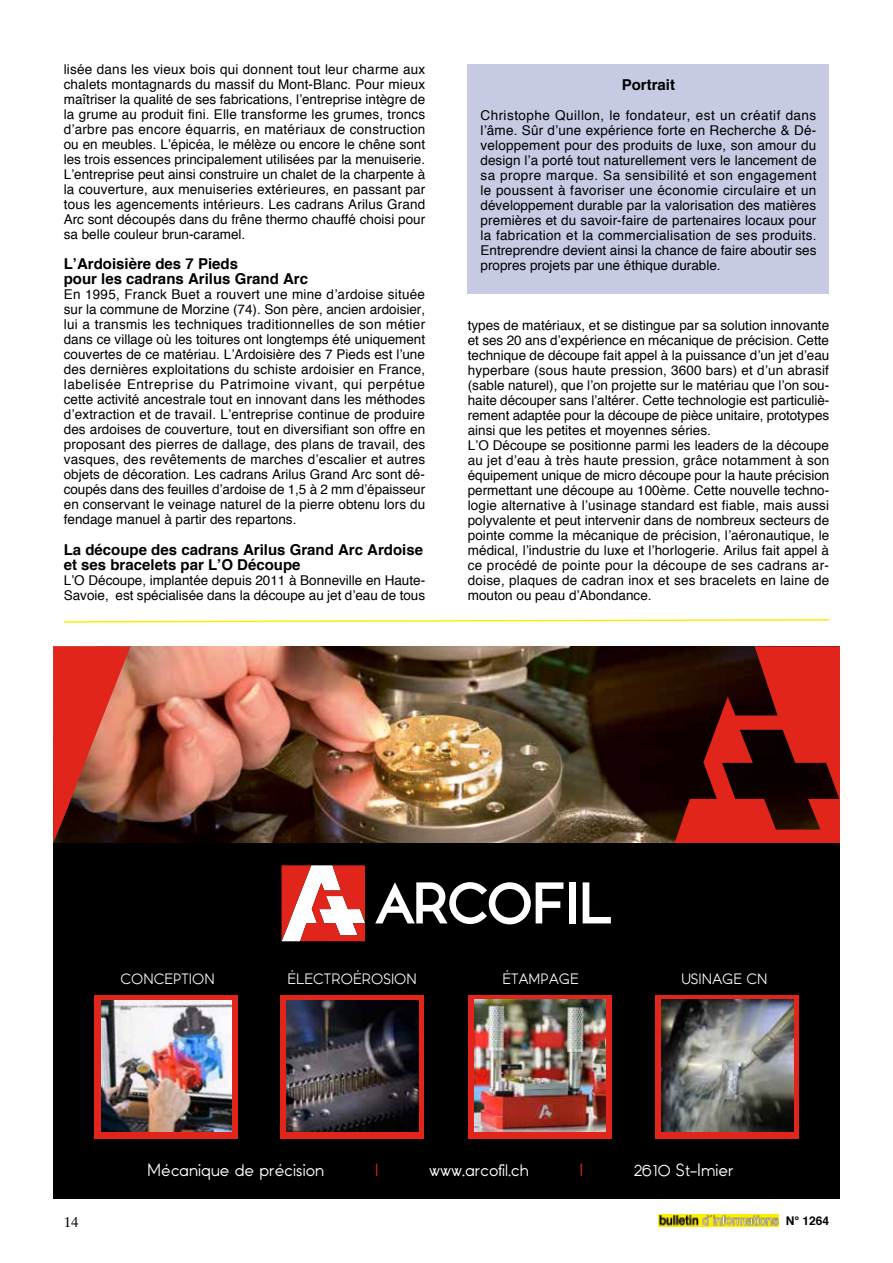
<style>
.page{position:relative;width:893px;height:1263px;background:#fff}
.page>*{position:absolute;margin:0;border:0;box-sizing:border-box;transform-origin:0 0}
.t1{font:19.5px "Wilmina";color:#fff}
.t2{font:19.5px "Wilmina";color:#e1251b}
.t3{font:16.5px "Wilmina";color:#fff}
.t4{font:700 15px/15px "Helvetica";color:#000}
.t5{font:13.5px/15px "Helvetica";color:#000;text-align:justify}
.t6{font:700 12px "Helvetica";color:#000}
</style>
<div class="page">
<img style="left:658px;top:1215px;width:120px;height:11px">
<svg style="left:63px;top:619px;width:767px;height:4px"></svg>
<div style="left:468px;top:64px;width:361px;height:229px;background:#c6cbe3"></div>
<img style="left:53px;top:646px;width:621px;height:198px">
<svg style="left:674px;top:646px;width:165px;height:198px;background:#7a140e"></svg>
<hr style="left:839px;top:646px;width:1px;height:198px;background:#e1251b">
<svg style="left:53px;top:646px;width:77px;height:197px;background:#b83f30"></svg>
<div style="left:53px;top:844px;width:787px;height:355px;background:#000"></div>
<div style="left:95px;top:995px;width:143px;height:143px;background:#e1251b"></div>
<div style="left:281px;top:995px;width:143px;height:143px;background:#e1251b"></div>
<div style="left:468px;top:995px;width:143px;height:143px;background:#e1251b"></div>
<svg style="left:655px;top:995px;width:143px;height:143px;background:#cd2920"></svg>
<div style="left:569px;top:882px;width:6px;height:41px;background:#fff"></div>
<svg style="left:583px;top:882px;width:28px;height:41px"></svg>
<svg style="left:375px;top:882px;width:188px;height:42px"></svg>
<svg style="left:282px;top:865px;width:83px;height:76px;background:#ea807a"></svg>
<img style="left:661px;top:1000px;width:132px;height:131px">
<img style="left:287px;top:1000px;width:131px;height:132px">
<img style="left:474px;top:1000px;width:131px;height:132px">
<img style="left:101px;top:1001px;width:130px;height:131px">
<p class="t5" style="left:64px;top:62px;width:363px">lisée dans les vieux bois qui donnent tout leur charme aux chalets montagnards du massif du Mont-Blanc. Pour mieux maîtriser la qualité de ses fabrications, l’entreprise intègre de la grume au produit fini. Elle transforme les grumes, troncs d’arbre pas encore équarris, en matériaux de construction ou en meubles. L’épicéa, le mélèze ou encore le chêne sont les trois essences principalement utilisées par la menuiserie.<br>L’entreprise peut ainsi construire un chalet de la charpente à la couverture, aux menuiseries extérieures, en passant par tous les agencements intérieurs. Les cadrans Arilus Grand Arc sont découpés dans du frêne thermo chauffé choisi pour sa belle couleur brun-caramel.</p>
<p class="t4" style="left:64px;top:256px;width:246px">L’Ardoisière des 7 Pieds<br>pour les cadrans Arilus Grand Arc</p>
<p class="t5" style="left:64px;top:287px;width:363px">En 1995, Franck Buet a rouvert une mine d’ardoise située sur la commune de Morzine (74). Son père, ancien ardoisier, lui a transmis les techniques traditionnelles de son métier dans ce village où les toitures ont longtemps été uniquement couvertes de ce matériau. L’Ardoisière des 7 Pieds est l’une des dernières exploitations du schiste ardoisier en France, labelisée Entreprise du Patrimoine vivant, qui perpétue cette activité ancestrale tout en innovant dans les méthodes d’extraction et de travail. L’entreprise continue de produire des ardoises de couverture, tout en diversifiant son offre en proposant des pierres de dallage, des plans de travail, des vasques, des revêtements de marches d’escalier et autres objets de décoration. Les cadrans Arilus Grand Arc sont dé&shy;coupés dans des feuilles d’ardoise de 1,5 à 2 mm d’épaisseur en conservant le veinage naturel de la pierre obtenu lors du fendage manuel à partir des repartons.</p>
<p class="t4" style="left:64px;top:542px;width:361px">La découpe des cadrans Arilus Grand Arc Ardoise et ses bracelets par L’O Découpe </p>
<p class="t5" style="left:64px;top:573px;width:363px">L’O Découpe, implantée depuis 2011 à Bonneville en Haute-<br>Savoie, est spécialisée dans la découpe au jet d’eau de tous</p>
<p class="t4" style="left:622px;top:77px;width:55px">Portrait </p>
<p class="t5" style="left:480px;top:108px;width:338px">Christophe Quillon, le fondateur, est un créatif dans l’âme. Sûr d’une expérience forte en Recherche &amp; Dé&shy;veloppement pour des produits de luxe, son amour du design l’a porté tout naturellement vers le lancement de sa propre marque. Sa sensibilité et son engagement le poussent à favoriser une économie circulaire et un développement durable par la valorisation des matières premières et du savoir-faire de partenaires locaux pour la fabrication et la commercialisation de ses produits.<br>Entreprendre devient ainsi la chance de faire aboutir ses propres projets par une éthique durable.</p>
<p class="t5" style="left:468px;top:318px;width:363px;text-align:left">types de matériaux, et se distingue par sa solution innovante et ses 20 ans d’expérience en mécanique de précision. Cette technique de découpe fait appel à la puissance d’un jet d’eau hyperbare (sous haute pression, 3600 bars) et d’un abrasif (sable naturel), que l’on projette sur le matériau que l’on sou&shy;haite découper sans l’altérer. Cette technologie est particuliè&shy;rement adaptée pour la découpe de pièce unitaire, prototypes ainsi que les petites et moyennes séries.<br>L’O Découpe se positionne parmi les leaders de la découpe au jet d’eau à très haute pression, grâce notamment à son équipement unique de micro découpe pour la haute précision permettant une découpe au 100ème. Cette nouvelle techno&shy;logie alternative à l’usinage standard est fiable, mais aussi polyvalente et peut intervenir dans de nombreux secteurs de pointe comme la mécanique de précision, l’aéronautique, le médical, l’industrie du luxe et l’horlogerie. Arilus fait appel à ce procédé de pointe pour la découpe de ses cadrans ar&shy;doise, plaques de cadran inox et ses bracelets en laine de mouton ou peau d’Abondance.</p>
<p class="t3" style="left:120px;top:968px;width:96px">CONCEPTION</p>
<p class="t3" style="left:287px;top:968px;width:131px">ÉLECTROÉROSION</p>
<p class="t3" style="left:502px;top:968px;width:78px">ÉTAMPAGE</p>
<p class="t3" style="left:681px;top:968px;width:88px">USINAGE CN</p>
<h1 class="t1" style="left:147px;top:1157px;width:179px">Mécanique de précision</h1>
<h1 class="t2" style="left:375px;top:1157px;width:5px">I</h1>
<h1 class="t1" style="left:429px;top:1157px;width:101px">www.arcofil.ch</h1>
<h1 class="t2" style="left:579px;top:1157px;width:5px">I</h1>
<h1 class="t1" style="left:634px;top:1157px;width:102px">2610 St-Imier</h1>
<p class="t6" style="left:786px;top:1211px;width:45px">N° 1264</p>
</div>
